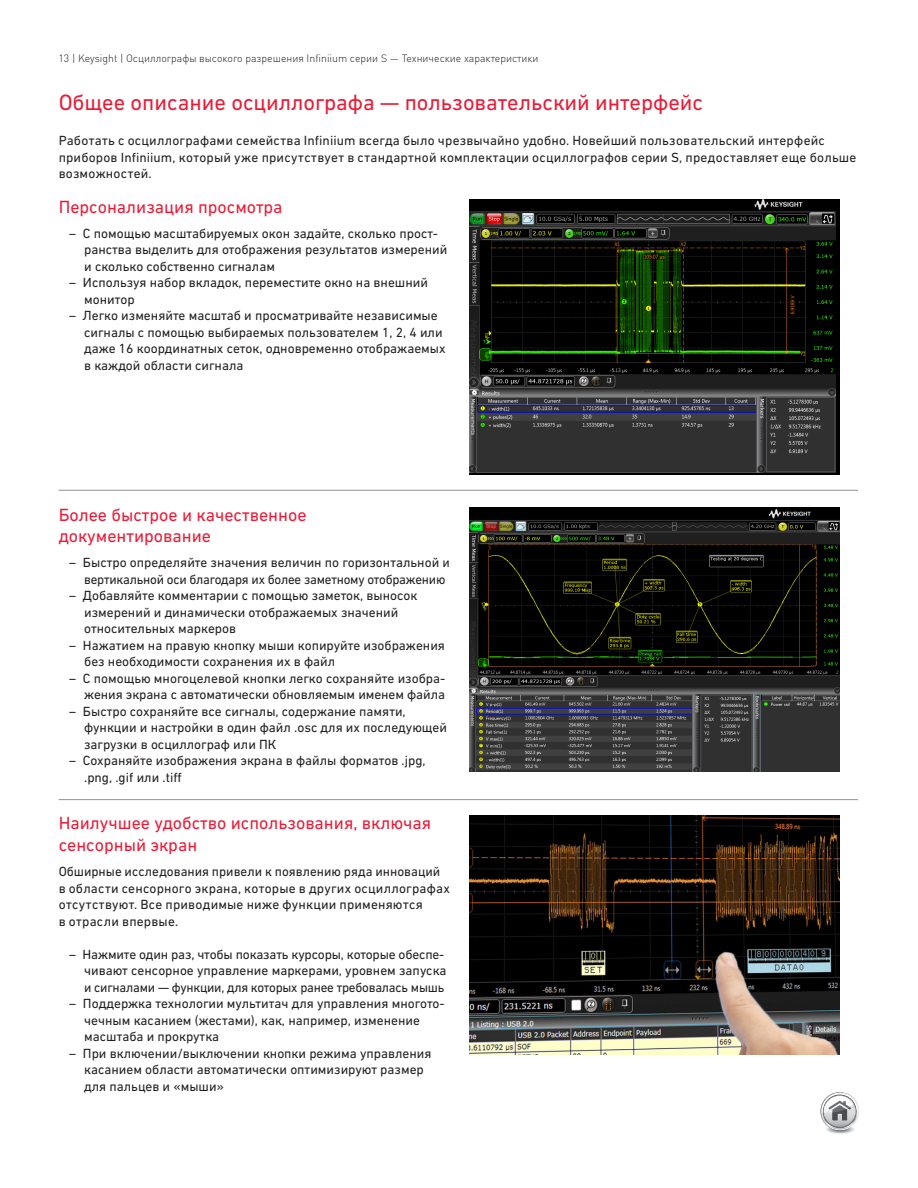
<style>
.page{position:relative;width:918px;height:1188px;background:#fff}
.page>*{position:absolute;margin:0;border:0;box-sizing:border-box;transform-origin:0 0}
.K_Heading_1{font:22.5px "DIN Next CYR";color:#ed1a36}
.K_Heading_2{font:18px/21px "DIN Next CYR";color:#ed1a36}
.K_Body_Text{font:13.5px/16.5px "DIN Next CYR";color:#231f20}
.t1{font:300 10.5px "DIN Cyr";color:#231f20}
</style>
<div class="page">
<svg style="left:820px;top:1092px;width:39px;height:42px"></svg>
<img style="left:469px;top:199px;width:371px;height:275px">
<hr style="left:59px;top:490px;width:799px;height:1px;background:#231f20">
<hr style="left:59px;top:799px;width:799px;height:1px;background:#231f20">
<img style="left:469px;top:508px;width:371px;height:263px">
<img style="left:469px;top:815px;width:371px;height:240px">
<p class="t1" style="left:59px;top:52px;width:482px">13 | Keysight | Осциллографы высокого разрешения Infiniium серии S — Технические характеристики</p>
<p class="K_Heading_1" style="left:59px;top:90px;width:646px">Общее описание осциллографа — пользовательский интерфейс</p>
<p class="K_Body_Text" style="left:59px;top:132px;width:799px">Работать с осциллографами семейства Infiniium всегда было чрезвычайно удобно. Новейший пользовательский интерфейс приборов Infiniium, который уже присутствует в стандартной комплектации осциллографов серии S, предоставляет еще больше возможностей.</p>
<p class="K_Heading_2" style="left:59px;top:196px;width:225px">Персонализация просмотра</p>
<p class="K_Body_Text" style="left:84px;top:225px;width:365px;text-indent:-15px">– С помощью масштабируемых окон задайте, сколько прост&shy;ранства выделить для отображения результатов измерений и сколько собственно сигналам</p>
<p class="K_Body_Text" style="left:84px;top:274px;width:345px;text-indent:-15px">– Используя набор вкладок, переместите окно на внешний монитор</p>
<p class="K_Body_Text" style="left:84px;top:307px;width:363px;text-indent:-15px">– Легко изменяйте масштаб и просматривайте независимые сигналы с помощью выбираемых пользователем 1, 2, 4 или даже 16 координатных сеток, одновременно отображаемых в каждой области сигнала</p>
<p class="K_Heading_2" style="left:59px;top:504px;width:249px">Более быстрое и качественное документирование</p>
<p class="K_Body_Text" style="left:84px;top:554px;width:367px;text-indent:-15px">– Быстро определяйте значения величин по горизонтальной и вертикальной оси благодаря их более заметному отображению</p>
<p class="K_Body_Text" style="left:84px;top:587px;width:335px;text-indent:-15px">– Добавляйте комментарии с помощью заметок, выносок измерений и динамически отображаемых значений относительных маркеров</p>
<p class="K_Body_Text" style="left:84px;top:637px;width:362px;text-indent:-15px">– Нажатием на правую кнопку мыши копируйте изображения без необходимости сохранения их в файл</p>
<p class="K_Body_Text" style="left:69px;top:670px;width:377px;text-align:right">– С помощью многоцелевой кнопки легко сохраняйте изобра&shy;жения экрана с автоматически обновляемым именем файла</p>
<p class="K_Body_Text" style="left:84px;top:703px;width:364px;text-indent:-15px">– Быстро сохраняйте все сигналы, содержание памяти, функции и настройки в один файл .osc для их последующей загрузки в осциллограф или ПК</p>
<p class="K_Body_Text" style="left:84px;top:752px;width:343px;text-indent:-15px">– Сохраняйте изображения экрана в файлы форматов .jpg, .png, .gif или .tiff</p>
<p class="K_Heading_2" style="left:59px;top:811px;width:374px;line-height:22.5px">Наилучшее удобство использования, включая сенсорный экран</p>
<p class="K_Body_Text" style="left:59px;top:863px;width:393px">Обширные исследования привели к появлению ряда инноваций в области сенсорного экрана, которые в других осциллографах отсутствуют. Все приводимые ниже функции применяются<br>в отрасли впервые.</p>
<p class="K_Body_Text" style="left:84px;top:946px;width:364px;text-indent:-15px">– Нажмите один раз, чтобы показать курсоры, которые обеспе&shy;чивают сенсорное управление маркерами, уровнем запуска и сигналами — функции, для которых ранее требовалась мышь</p>
<p class="K_Body_Text" style="left:84px;top:995px;width:361px;text-indent:-15px">– Поддержка технологии мультитач для управления многото&shy;чечным касанием (жестами), как, например, изменение масштаба и прокрутка</p>
<p class="K_Body_Text" style="left:84px;top:1045px;width:349px;text-indent:-15px">– При включении/выключении кнопки режима управления касанием области автоматически оптимизируют размер для пальцев и «мыши»</p>
</div>
